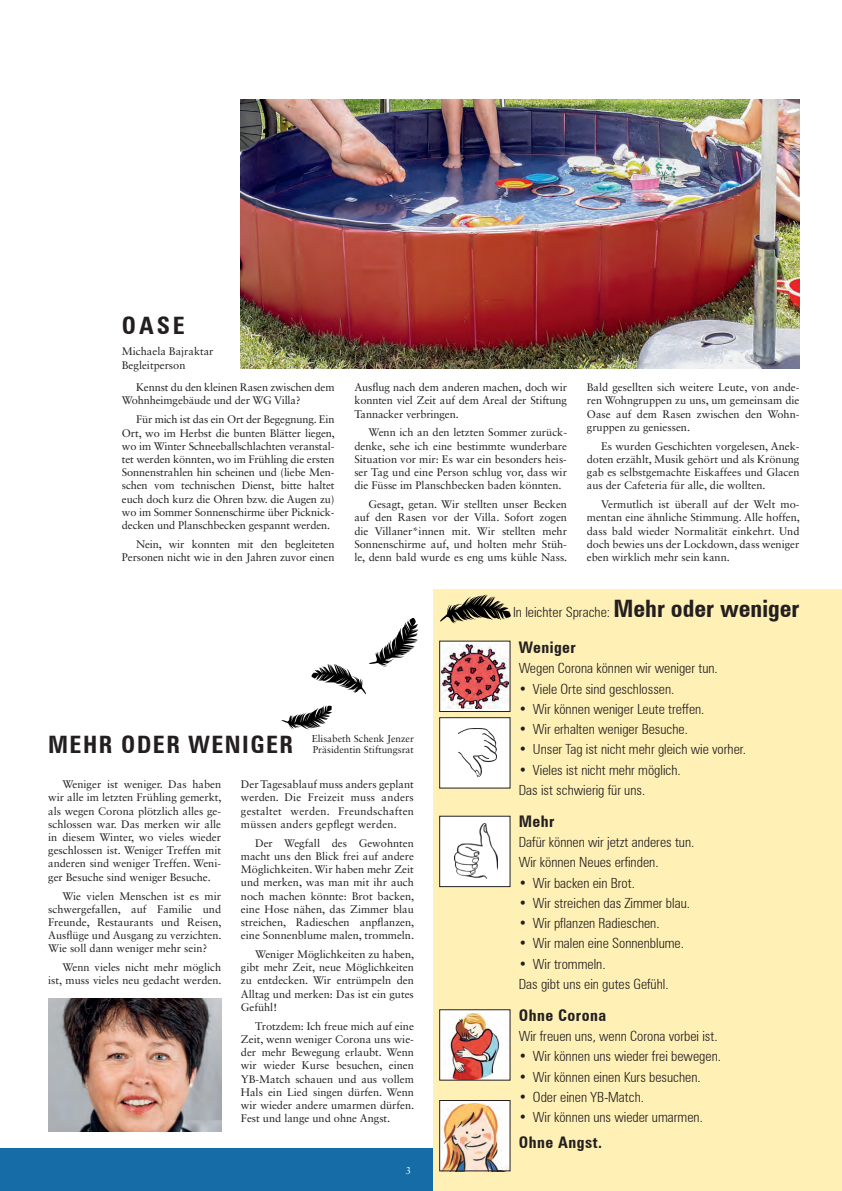
<style>
.page{position:relative;width:842px;height:1191px;background:#fff}
.page>*{position:absolute;margin:0;border:0;box-sizing:border-box;transform-origin:0 0}
.t1{font:700 condensed 24px "Zurich BT";letter-spacing:.06em;color:#231f20}
.t2{font:700 condensed 16px "Zurich BT";letter-spacing:.03em;color:#231f20}
.t3{font:300 condensed 14px/20.3px "Zurich BT";color:#231f20}
.t4{font:11px/13.2px "Sabon LT Std";color:#231f20;text-align:justify}
.t5{font:10px/10.8px "Sabon LT Std";color:#231f20}
.t6{font:10px "Sabon LT Std";color:#fff}
.s1{font-weight:700;font-size:24px}
</style>
<div class="page">
<div style="left:0;top:1148px;width:842px;height:43px;background:#166ca7"></div>
<div style="left:434px;top:590px;width:408px;height:601px;background:#fff1b6"></div>
<div style="left:440px;top:816px;width:70px;height:70px;background:#fff"></div>
<img style="left:454px;top:823px;width:43px;height:55px">
<div style="left:439px;top:816px;width:71px;height:71px;border:1px solid #231f20"></div>
<div style="left:440px;top:641px;width:70px;height:70px;background:#fff"></div>
<img style="left:441px;top:644px;width:67px;height:64px">
<div style="left:440px;top:717px;width:70px;height:71px;background:#fff"></div>
<img style="left:457px;top:728px;width:39px;height:49px">
<div style="left:439px;top:717px;width:71px;height:71px;border:1px solid #231f20"></div>
<svg style="left:440px;top:594px;width:71px;height:29px"></svg>
<img style="left:48px;top:998px;width:173px;height:133px">
<img style="left:241px;top:99px;width:558px;height:270px">
<svg style="left:311px;top:618px;width:107px;height:76px"></svg>
<svg style="left:281px;top:705px;width:51px;height:24px"></svg>
<img style="left:441px;top:1103px;width:67px;height:66px">
<div style="left:439px;top:1100px;width:71px;height:71px;border:1px solid #231f20"></div>
<div style="left:440px;top:1009px;width:70px;height:71px;background:#fff"></div>
<img style="left:449px;top:1013px;width:51px;height:65px">
<div style="left:439px;top:1009px;width:71px;height:71px;border:1px solid #231f20"></div>
<h1 class="t1" style="left:122px;top:310px;width:64px">Oase</h1>
<p class="t4" style="left:122px;top:345px;width:93px">Michaela Bajraktar<br>Begleitperson</p>
<p class="t4" style="left:122px;top:381px;width:214px;text-indent:14px">Kennst du den kleinen Rasen zwischen dem<br>Wohnheimgebäude und der WG Villa?</p>
<p class="t4" style="left:122px;top:413px;width:215px;text-indent:14px">Für mich ist das ein Ort der Begegnung. Ein Ort, wo im Herbst die bunten Blätter liegen, wo im Winter Schneeballschlachten veranstal&shy;tet werden könnten, wo im Frühling die ersten Sonnenstrahlen hin scheinen und (liebe Men&shy;schen vom technischen Dienst, bitte haltet euch doch kurz die Ohren bzw. die Augen zu) wo im Sommer Sonnenschirme über Picknick&shy;decken und Planschbecken gespannt werden.</p>
<p class="t4" style="left:122px;top:537px;width:214px;text-align:right">Nein, wir konnten mit den begleiteten<br>Personen nicht wie in den Jahren zuvor einen</p>
<p class="t4" style="left:354px;top:381px;width:214px">Ausflug nach dem anderen machen, doch wir konnten viel Zeit auf dem Areal der Stiftung Tannacker verbringen.</p>
<p class="t4" style="left:354px;top:426px;width:214px;text-indent:14px">Wenn ich an den letzten Sommer zurück&shy;denke, sehe ich eine bestimmte wunderbare Situation vor mir: Es war ein besonders heis&shy;ser Tag und eine Person schlug vor, dass wir die Füsse im Planschbecken baden könnten.</p>
<p class="t4" style="left:354px;top:497px;width:214px;text-indent:14px">Gesagt, getan. Wir stellten unser Becken auf den Rasen vor der Villa. Sofort zogen die Villaner*innen mit. Wir stellten mehr Sonnenschirme auf, und holten mehr Stüh&shy;le, denn bald wurde es eng ums kühle Nass.</p>
<p class="t4" style="left:587px;top:381px;width:214px">Bald gesellten sich weitere Leute, von ande&shy;ren Wohngruppen zu uns, um gemeinsam die Oase auf dem Rasen zwischen den Wohn&shy;gruppen zu geniessen.</p>
<p class="t4" style="left:587px;top:439px;width:214px;text-indent:14px">Es wurden Geschichten vorgelesen, Anek&shy;doten erzählt, Musik gehört und als Krönung gab es selbstgemachte Eiskaffees und Glacen aus der Cafeteria für alle, die wollten.</p>
<p class="t4" style="left:587px;top:497px;width:214px;text-indent:14px">Vermutlich ist überall auf der Welt mo&shy;mentan eine ähnliche Stimmung. Alle hoffen, dass bald wieder Normalität einkehrt. Und doch bewies uns der Lockdown, dass weniger eben wirklich mehr sein kann.</p>
<p class="t3" style="left:513px;top:601px;width:288px">In leichter Sprache: <span class="s1">Mehr oder weniger</span></p>
<h1 class="t1" style="left:48px;top:729px;width:246px">Mehr oder weniger</h1>
<p class="t5" style="left:312px;top:733px;width:104px">Elisabeth Schenk Jenzer<br>Präsidentin Stiftungsrat</p>
<p class="t4" style="left:48px;top:777px;width:175px;text-indent:14px">Weniger ist weniger. Das haben wir alle im letzten Frühling gemerkt, als wegen Corona plötzlich alles ge&shy;schlossen war. Das merken wir alle in diesem Winter, wo vieles wieder geschlossen ist. Weniger Treffen mit anderen sind weniger Treffen. Weni&shy;ger Besuche sind weniger Besuche.</p>
<p class="t4" style="left:48px;top:889px;width:175px;text-indent:14px">Wie vielen Menschen ist es mir schwergefallen, auf Familie und Freunde, Restaurants und Reisen, Ausflüge und Ausgang zu verzichten.<br>Wie soll dann weniger mehr sein?</p>
<p class="t4" style="left:48px;top:960px;width:175px;text-align:right">Wenn vieles nicht mehr möglich ist, muss vieles neu gedacht werden.</p>
<p class="t4" style="left:241px;top:777px;width:174px">Der Tagesablauf muss anders geplant werden. Die Freizeit muss anders gestaltet werden. Freundschaften müssen anders gepflegt werden.</p>
<p class="t4" style="left:241px;top:836px;width:175px;text-indent:14px">Der Wegfall des Gewohnten macht uns den Blick frei auf andere Möglichkeiten. Wir haben mehr Zeit und merken, was man mit ihr auch noch machen könnte: Brot backen, eine Hose nähen, das Zimmer blau streichen, Radieschen anpflanzen, eine Sonnenblume malen, trommeln.</p>
<p class="t4" style="left:241px;top:947px;width:175px;text-indent:14px">Weniger Möglichkeiten zu haben, gibt mehr Zeit, neue Möglichkeiten zu entdecken. Wir entrümpeln den Alltag und merken: Das ist ein gutes Gefühl!</p>
<p class="t4" style="left:241px;top:1019px;width:175px;text-indent:14px">Trotzdem: Ich freue mich auf eine Zeit, wenn weniger Corona uns wie&shy;der mehr Bewegung erlaubt. Wenn wir wieder Kurse besuchen, einen YB-Match schauen und aus vollem Hals ein Lied singen dürfen. Wenn wir wieder andere umarmen dürfen.<br>Fest und lange und ohne Angst.</p>
<p class="t6" style="left:405px;top:1164px;width:7px">3</p>
<h2 class="t2" style="left:519px;top:637px;width:59px">Weniger</h2>
<p class="t3" style="left:519px;top:658px;width:201px">Wegen Corona können wir weniger tun.</p>
<p class="t3" style="left:519px;top:678px;width:157px">• Viele Orte sind geschlossen.</p>
<p class="t3" style="left:519px;top:698px;width:187px">• Wir können weniger Leute treffen.</p>
<p class="t3" style="left:519px;top:719px;width:171px">• Wir erhalten weniger Besuche.</p>
<p class="t3" style="left:519px;top:739px;width:229px">• Unser Tag ist nicht mehr gleich wie vorher.</p>
<p class="t3" style="left:519px;top:759px;width:163px">• Vieles ist nicht mehr möglich.<br>Das ist schwierig für uns.</p>
<h2 class="t2" style="left:519px;top:811px;width:37px">Mehr</h2>
<p class="t3" style="left:519px;top:832px;width:177px">Dafür können wir jetzt anderes tun.<br>Wir können Neues erfinden.</p>
<p class="t3" style="left:519px;top:872px;width:118px">• Wir backen ein Brot.</p>
<p class="t3" style="left:519px;top:892px;width:173px">• Wir streichen das Zimmer blau.</p>
<p class="t3" style="left:519px;top:913px;width:142px">• Wir pflanzen Radieschen.</p>
<p class="t3" style="left:519px;top:933px;width:167px">• Wir malen eine Sonnenblume.</p>
<p class="t3" style="left:519px;top:953px;width:151px">• Wir trommeln.<br>Das gibt uns ein gutes Gefühl.</p>
<h2 class="t2" style="left:519px;top:1005px;width:89px">Ohne Corona</h2>
<p class="t3" style="left:519px;top:1025px;width:200px">Wir freuen uns, wenn Corona vorbei ist.</p>
<p class="t3" style="left:519px;top:1046px;width:204px">• Wir können uns wieder frei bewegen.</p>
<p class="t3" style="left:519px;top:1066px;width:183px">• Wir können einen Kurs besuchen.</p>
<p class="t3" style="left:519px;top:1086px;width:127px">• Oder einen YB-Match.</p>
<p class="t3" style="left:519px;top:1107px;width:186px">• Wir können uns wieder umarmen.</p>
<h2 class="t2" style="left:519px;top:1133px;width:85px">Ohne Angst.</h2>
</div>
